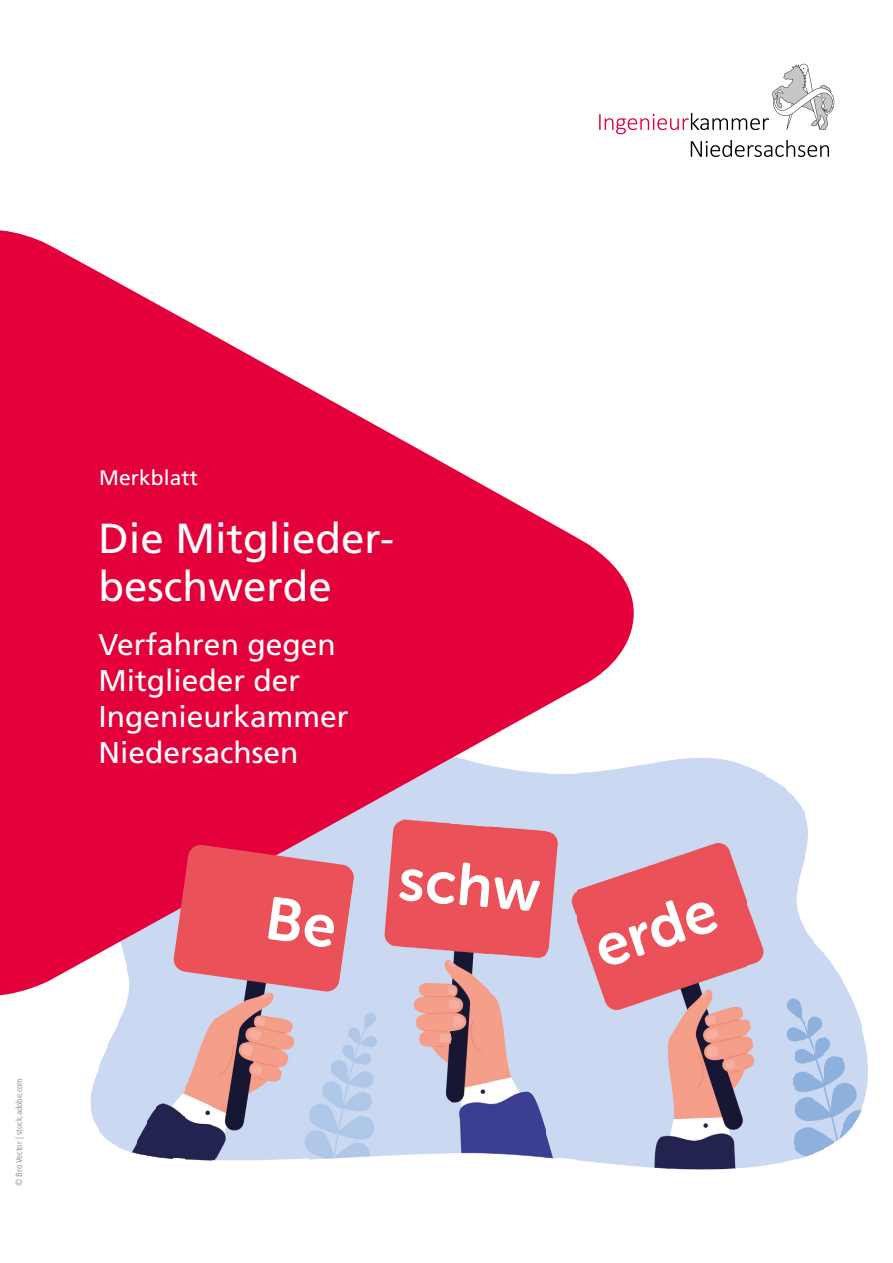
<style>
.page{position:relative;width:893px;height:1263px;background:#fff}
.page>*{position:absolute;margin:0;border:0;box-sizing:border-box;transform-origin:0 0}
.t1{font:60px "Museo Sans Rounded 700";color:#fff}
.t2{font:42px/48px "Frutiger LT Pro";color:#fff}
.t3{font:30px/36px "Frutiger LT Pro";color:#fff}
.t4{font:21px "Frutiger LT Pro";letter-spacing:.005em;color:#fff}
.t5{font:condensed 9px "Frutiger LT Pro";color:#9d9d9c}
</style>
<div class="page">
<img style="left:213px;top:1008px;width:190px;height:151px">
<img style="left:184px;top:1008px;width:29px;height:153px">
<img style="left:403px;top:1008px;width:48px;height:147px">
<img style="left:156px;top:1008px;width:28px;height:151px">
<img style="left:451px;top:1008px;width:39px;height:146px">
<img style="left:643px;top:758px;width:105px;height:411px">
<img style="left:146px;top:1008px;width:10px;height:150px">
<img style="left:490px;top:1008px;width:57px;height:150px">
<img style="left:577px;top:764px;width:66px;height:403px">
<img style="left:748px;top:767px;width:19px;height:401px">
<img style="left:136px;top:1008px;width:10px;height:148px">
<div style="left:547px;top:1008px;width:30px;height:151px;background:#cad8f2"></div>
<img style="left:127px;top:1008px;width:9px;height:146px">
<img style="left:786px;top:790px;width:11px;height:372px">
<img style="left:796px;top:793px;width:9px;height:366px">
<img style="left:805px;top:816px;width:3px;height:38px">
<img style="left:805px;top:930px;width:10px;height:227px">
<img style="left:815px;top:944px;width:9px;height:209px">
<img style="left:824px;top:954px;width:10px;height:195px">
<img style="left:834px;top:968px;width:9px;height:175px">
<img style="left:843px;top:982px;width:10px;height:154px">
<img style="left:117px;top:1008px;width:10px;height:143px">
<img style="left:853px;top:1002px;width:10px;height:123px">
<img style="left:108px;top:1027px;width:9px;height:119px">
<img style="left:863px;top:1034px;width:5px;height:70px">
<img style="left:98px;top:1047px;width:10px;height:93px">
<img style="left:91px;top:1071px;width:7px;height:57px">
<img style="left:212px;top:1158px;width:97px;height:3px">
<img style="left:557px;top:1158px;width:20px;height:2px">
<img style="left:671px;top:1168px;width:68px;height:1px">
<svg style="left:0;top:230px;width:634px;height:778px;fill:#e4003a"></svg>
<svg style="left:599px;top:64px;width:235px;height:70px"></svg>
<svg style="left:691px;top:140px;width:138px;height:17px"></svg>
<div style="left:394px;top:854px;width:154px;height:94px;background:#ea5159"></div>
<svg style="left:173px;top:844px;width:181px;height:148px"></svg>
<p class="t5" style="left:14px;top:1186px;width:109px;rotate:-90deg">© Bro Vector | stock.adobe.com</p>
<p class="t4" style="left:99px;top:465px;width:100px">Merkblatt</p>
<h2 class="t2" style="left:98px;top:514px;width:297px">Die Mitglieder&shy;beschwerde</h2>
<p class="t3" style="left:98px;top:626px;width:252px">Verfahren gegen<br>Mitglieder der<br>Ingenieurkammer<br>Niedersachsen</p>
<h1 class="t1" style="left:402px;top:845px;width:143px;rotate:5deg">schw</h1>
<h1 class="t1" style="left:585px;top:917px;width:127px;rotate:-19deg">erde</h1>
</div>
